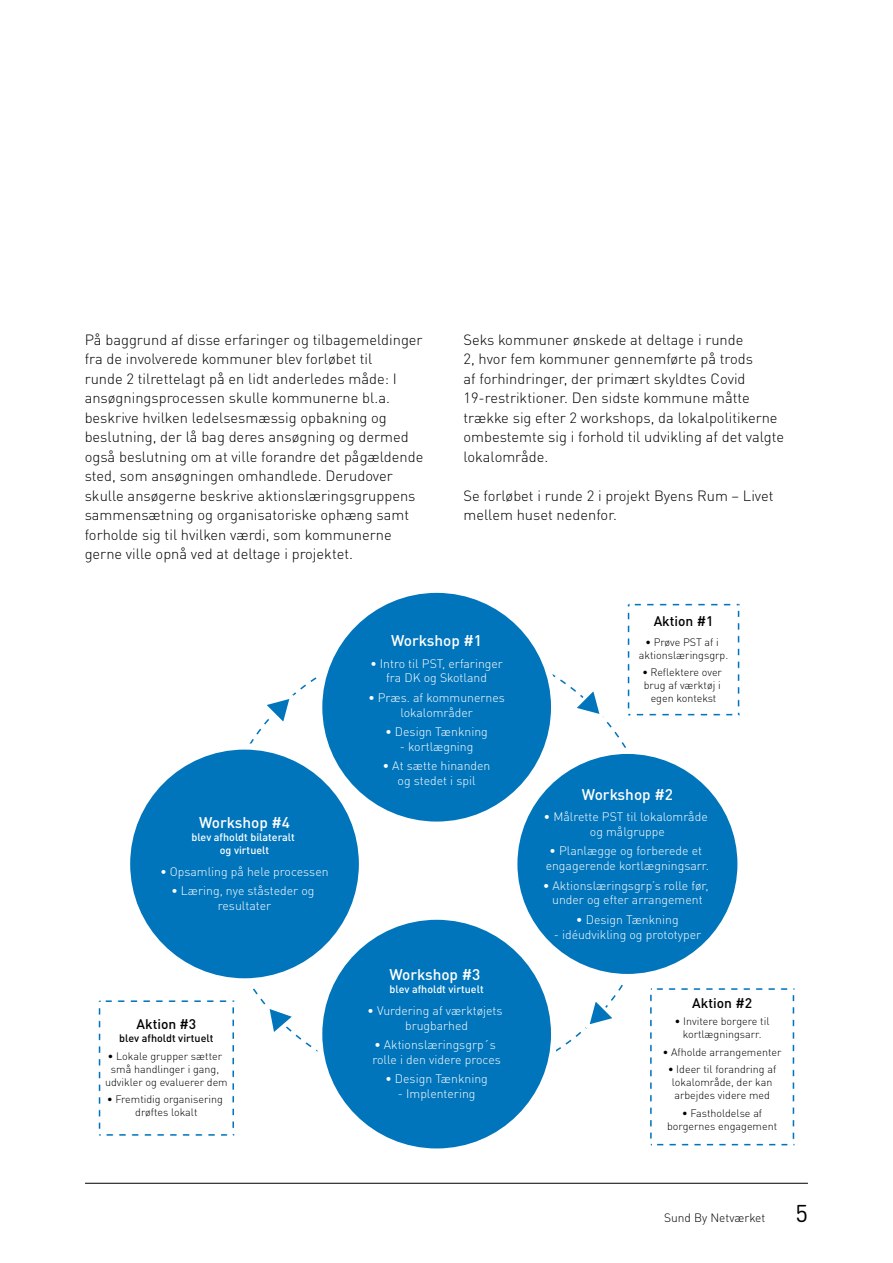
<style>
.page{position:relative;width:893px;height:1263px;background:#fff}
.page>*{position:absolute;margin:0;border:0;box-sizing:border-box;transform-origin:0 0}
.t1{font:500 15.3px "DIN Pro";color:#fff}
.t2{font:300 14.7px/19.5px "DIN Pro";color:#000}
.t3{font:500 13.8px "DIN Pro";color:#000}
.t4{font:300 12.3px/14.7px "DIN Pro";color:#fff;text-align:center}
.t5{font:300 12px "DIN Pro";color:#000}
.t6{font:300 10.8px/12.9px "DIN Pro";color:#000;text-align:center}
.t7{font:500 10.8px/12.9px "DIN Pro";color:#fff;text-align:center}
.t8{font:500 10.8px "DIN Pro";color:#000}
.s1{font-family:"DIN Round Pro";font-weight:400;font-size:24px}
</style>
<div class="page">
<div style="left:319px;top:590px;width:235px;height:235px;background:#0075bc;border-radius:50%"></div>
<div style="left:316px;top:587px;width:241px;height:241px;border:6px solid #fff;border-radius:50%"></div>
<div style="left:514px;top:751px;width:226px;height:226px;background:#0075bc;border-radius:50%"></div>
<div style="left:511px;top:748px;width:233px;height:232px;border:6px solid #fff;border-radius:50%"></div>
<div style="left:319px;top:917px;width:235px;height:234px;background:#0075bc;border-radius:50%"></div>
<div style="left:316px;top:914px;width:241px;height:240px;border:6px solid #fff;border-radius:50%"></div>
<div style="left:127px;top:746px;width:235px;height:235px;background:#0075bc;border-radius:50%"></div>
<div style="left:124px;top:743px;width:241px;height:241px;border:6px solid #fff;border-radius:50%"></div>
<svg style="left:259px;top:693px;width:36px;height:37px"></svg>
<svg style="left:570px;top:687px;width:34px;height:31px"></svg>
<svg style="left:585px;top:995px;width:31px;height:34px"></svg>
<svg style="left:264px;top:1003px;width:37px;height:37px"></svg>
<svg style="left:628px;top:714px;width:104px;height:1px"></svg>
<svg style="left:628px;top:604px;width:1px;height:104px"></svg>
<svg style="left:635px;top:604px;width:104px;height:1px"></svg>
<svg style="left:738px;top:611px;width:1px;height:104px"></svg>
<svg style="left:650px;top:988px;width:144px;height:157px"></svg>
<svg style="left:99px;top:1000px;width:135px;height:136px"></svg>
<hr style="left:85px;top:1183px;width:723px;height:1px;background:#000">
<p class="t2" style="left:85px;top:328px;width:340px">På baggrund af disse erfaringer og tilbagemeldinger fra de involverede kommuner blev forløbet til<br>runde 2 tilrettelagt på en lidt anderledes måde: I ansøgningsprocessen skulle kommunerne bl.a. beskrive hvilken ledelsesmæssig opbakning og beslutning, der lå bag deres ansøgning og dermed også beslutning om at ville forandre det pågældende sted, som ansøgningen omhandlede. Derudover skulle ansøgerne beskrive aktionslæringsgruppens sammensætning og organisatoriske ophæng samt forholde sig til hvilken værdi, som kommunerne gerne ville opnå ved at deltage i projektet.</p>
<p class="t2" style="left:463px;top:329px;width:322px">Seks kommuner ønskede at deltage i runde<br>2, hvor fem kommuner gennemførte på trods<br>af forhindringer, der primært skyldtes Covid 19-restriktioner. Den sidste kommune måtte trække sig efter 2 workshops, da lokalpolitikerne ombestemte sig i forhold til udvikling af det valgte lokalområde.</p>
<p class="t2" style="left:463px;top:485px;width:312px">Se forløbet i runde 2 i projekt Byens Rum – Livet mellem huset nedenfor.</p>
<p class="t1" style="left:199px;top:810px;width:92px">Workshop #4</p>
<p class="t7" style="left:191px;top:830px;width:105px">blev afholdt bilateralt og virtuelt</p>
<p class="t4" style="left:160px;top:860px;width:170px;line-height:19.5px">∙ Opsamling på hele processen ∙ Læring, nye ståsteder og</p>
<p class="t4" style="left:218px;top:897px;width:55px">resultater</p>
<p class="t3" style="left:136px;top:1013px;width:61px">Aktion #3</p>
<p class="t8" style="left:119px;top:1029px;width:96px">blev afholdt virtuelt</p>
<p class="t6" style="left:105px;top:1048px;width:124px">∙ Lokale grupper sætter små handlinger i gang, udvikler og evaluerer dem</p>
<p class="t6" style="left:107px;top:1092px;width:117px">∙ Fremtidig organisering drøftes lokalt</p>
<p class="t1" style="left:391px;top:628px;width:92px">Workshop #1</p>
<p class="t4" style="left:370px;top:655px;width:134px">∙ Intro til PST, erfaringer fra DK og Skotland</p>
<p class="t4" style="left:368px;top:689px;width:138px">∙ Præs. af kommunernes lokalområder</p>
<p class="t4" style="left:385px;top:723px;width:104px">∙ Design Tænkning</p>
<p class="t4" style="left:383px;top:736px;width:109px;line-height:19.5px">- kortlægning<br>∙ At sætte hinanden</p>
<p class="t4" style="left:398px;top:772px;width:80px">og stedet i spil</p>
<p class="t1" style="left:389px;top:962px;width:92px">Workshop #3</p>
<p class="t7" style="left:390px;top:982px;width:96px">blev afholdt virtuelt</p>
<p class="t4" style="left:368px;top:1002px;width:136px">∙ Vurdering af værktøjets brugbarhed</p>
<p class="t4" style="left:372px;top:1036px;width:130px;text-align:left">∙ Aktionslæringsgrp´s rolle i den videre proces</p>
<p class="t4" style="left:385px;top:1070px;width:104px">∙ Design Tænkning</p>
<p class="t4" style="left:398px;top:1085px;width:79px">- Implentering</p>
<p class="t3" style="left:654px;top:610px;width:61px">Aktion #1</p>
<p class="t6" style="left:639px;top:635px;width:91px">∙ Prøve PST af i aktionslæringsgrp.</p>
<p class="t6" style="left:642px;top:665px;width:81px">∙ Reflektere over brug af værktøj i egen kontekst</p>
<p class="t1" style="left:582px;top:782px;width:92px">Workshop #2</p>
<p class="t4" style="left:544px;top:808px;width:165px">∙ Målrette PST til lokalområde og målgruppe</p>
<p class="t4" style="left:546px;top:842px;width:165px">∙ Planlægge og forberede et engagerende kortlægningsarr.</p>
<p class="t4" style="left:543px;top:877px;width:167px">∙ Aktionslæringsgrp’s rolle før, under og efter arrangement</p>
<p class="t4" style="left:576px;top:911px;width:104px">∙ Design Tænkning</p>
<p class="t4" style="left:554px;top:926px;width:149px">- idéudvikling og prototyper</p>
<p class="t3" style="left:692px;top:991px;width:61px">Aktion #2</p>
<p class="t6" style="left:675px;top:1014px;width:96px">∙ Invitere borgere til kortlægningsarr.</p>
<p class="t6" style="left:663px;top:1042px;width:120px;line-height:17.7px">∙ Afholde arrangementer ∙ Ideer til forandring af</p>
<p class="t6" style="left:672px;top:1075px;width:102px;text-align:left">lokalområde, der kan arbejdes videre med</p>
<p class="t6" style="left:667px;top:1106px;width:111px">∙ Fastholdelse af borgernes engagement</p>
<p class="t5" style="left:664px;top:1208px;width:145px">Sund By Netværket <span class="s1">5</span></p>
</div>
